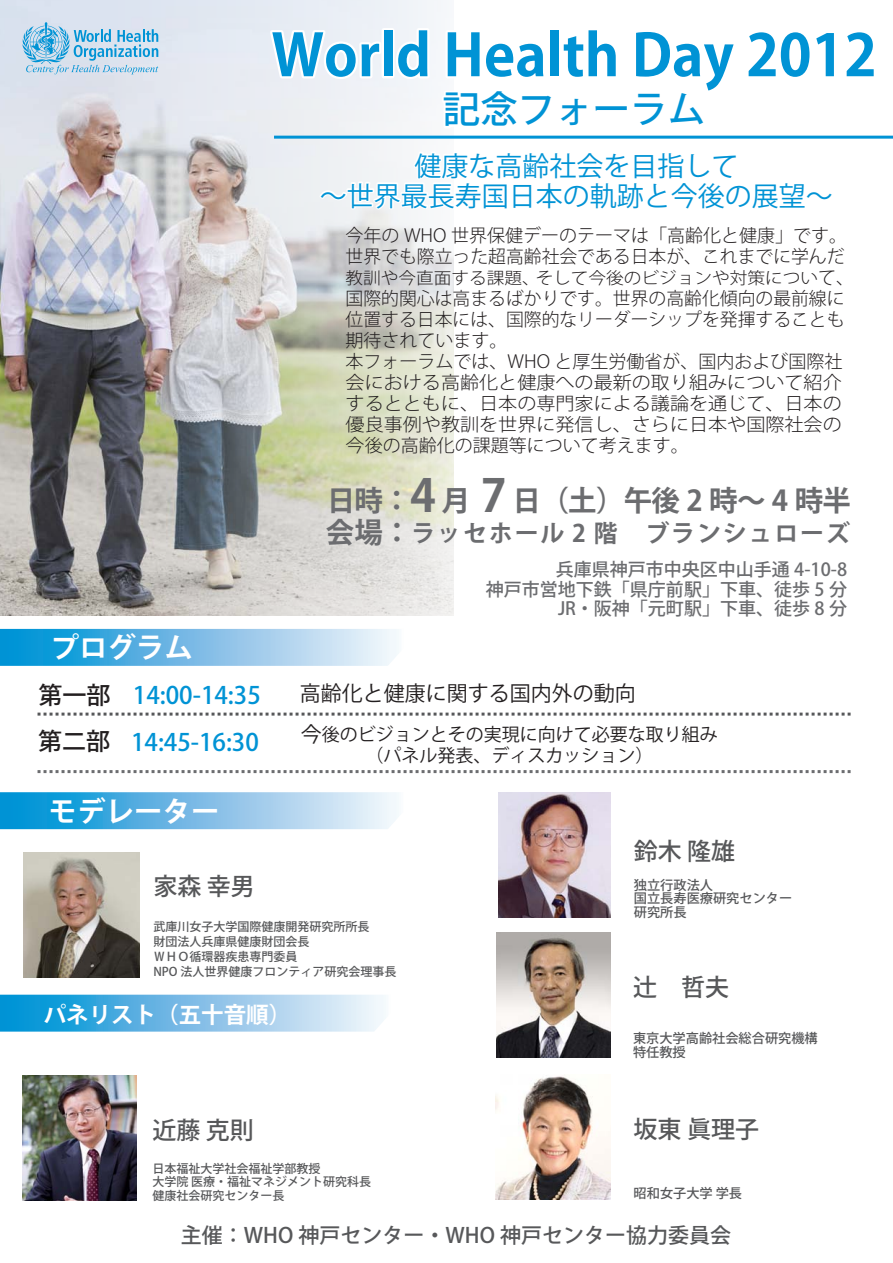
<style>
.page{position:relative;width:893px;height:1263px;background:#fff}
.page>*{position:absolute;margin:0;border:0;box-sizing:border-box;transform-origin:0 0}
.t1{font:700 57.15px "Koz Go Pro";color:#0093d5}
.t2{font:500 37.5px "Koz Go Pro";color:#0093d5}
.t3{font:700 28.5px "Koz Go Pro";color:#6c6d70}
.t4{font:700 28.5px "Koz Go Pro";color:#fff}
.t5{font:27px/30px "Koz Go Pro";color:#0093d5;text-align:center}
.t6{font:500 24px "Koz Go Pro";color:#57585a}
.t7{font:500 24px "Koz Go Pro";color:#0093d5}
.t8{font:700 24px "Koz Go Pro";letter-spacing:.075em;color:#6c6d70}
.t9{font:500 24px "Koz Go Pro";color:#231f20}
.t10{font:700 22.5px "Koz Go Pro";color:#fff}
.t11{font:500 21px "Koz Go Pro";color:#57585a}
.t12{font:21px "Koz Go Pro";color:#231f20}
.t13{font:300 18px/21px "Koz Go Pro";color:#231f20}
.t14{font:500 18px/19.5px "Koz Go Pro";color:#6c6d70;text-align:right}
.t15{font:18px/21px "Koz Go Pro";color:#231f20;text-align:center}
.t16{font:300 16.5px "Koz Go Pro";color:#231f20;scale:1.07 1}
.t17{font:500 13.2px/13.5px "Koz Go Pro";color:#57585a}
.t18{font:500 12px/15px "Koz Go Pro";color:#57585a}
.s1{font-size:18px}
.s2{font-size:45px}
.s3{font-size:28.5px}
.s4{font-size:21px}
</style>
<div class="page">
<img style="left:0;top:0;width:454px;height:616px">
<svg style="left:22px;top:22px;width:136px;height:52px;background:#a5cee7"></svg>
<svg style="left:0;top:792px;width:399px;height:37px;background:#76bee6"></svg>
<img style="left:22px;top:1075px;width:115px;height:125px">
<svg style="left:0;top:995px;width:386px;height:36px;background:#78bfe6"></svg>
<img style="left:499px;top:793px;width:112px;height:125px">
<img style="left:497px;top:933px;width:114px;height:125px">
<img style="left:495px;top:1076px;width:116px;height:123px">
<img style="left:24px;top:852px;width:115px;height:125px">
<svg style="left:267px;top:26px;width:611px;height:186px"></svg>
<hr style="left:274px;top:136px;width:619px;height:3px;background:#0093d5">
<svg style="left:38px;top:713px;width:813px;height:3px"></svg>
<svg style="left:38px;top:770px;width:813px;height:3px"></svg>
<svg style="left:0;top:629px;width:399px;height:37px;background:#77bfe6"></svg>
<h1 class="t1" style="left:271px;top:18px;width:607px">World Health Day 2012</h1>
<h2 class="t2" style="left:443px;top:86px;width:264px">記念フォーラム</h2>
<h3 class="t5" style="left:320px;top:151px;width:514px">健康な高齢社会を目指して<br>～世界最長寿国日本の軌跡と今後の展望～</h3>
<p class="t13" style="left:346px;top:225px;width:503px">今年の WHO 世界保健デーのテーマは「高齢化と健康」です。世界でも際立った超高齢社会である日本が、これまでに学んだ</p>
<p class="t16" style="left:346px;top:267px;width:477px">教訓や今直面する課題、そして今後のビジョンや対策につい<span class="s1">て、</span></p>
<p class="t13" style="left:346px;top:288px;width:501px">国際的関心は高まるばかりです。世界の高齢化傾向の最前線に位置する日本には、国際的なリーダーシップを発揮することも期待されています。<br>本フォーラムでは、WHO と厚生労働省が、国内および国際社会における高齢化と健康への最新の取り組みについて紹介するとともに、日本の専門家による議論を通じて、日本の優良事例や教訓を世界に発信し、さらに日本や国際社会の今後の高齢化の課題等について考えます。</p>
<h3 class="t3" style="left:327px;top:482px;width:526px">日時：<span class="s2">4</span> 月 <span class="s2">7</span> 日（土）午後 2 時～ 4 時半</h3>
<h3 class="t8" style="left:326px;top:517px;width:526px"><span class="s3">会場：</span>ラッセホール 2 階　ブランシュローズ</h3>
<h3 class="t4" style="left:51px;top:629px;width:144px">プログラム</h3>
<p class="t14" style="left:486px;top:561px;width:363px">兵庫県神戸市中央区中山手通 4-10-8<br>神戸市営地下鉄「県庁前駅」下車、徒歩 5 分<br>JR・阪神「元町駅」下車、徒歩 8 分</p>
<h3 class="t9" style="left:38px;top:680px;width:73px">第一部</h3>
<p class="t12" style="left:300px;top:680px;width:338px">高齢化と健康に関する国内外の動向</p>
<p class="t15" style="left:301px;top:724px;width:418px"><span class="s4">今</span>後のビジョンとその実現に向けて必要な取り組み（パネル発表、ディスカッション）</p>
<h3 class="t7" style="left:133px;top:680px;width:129px">14:00-14:35</h3>
<h3 class="t9" style="left:38px;top:725px;width:73px">第二部</h3>
<h3 class="t7" style="left:131px;top:727px;width:129px">14:45-16:30</h3>
<h3 class="t4" style="left:49px;top:793px;width:172px">モデレーター</h3>
<h3 class="t6" style="left:153px;top:871px;width:103px">家森 幸男</h3>
<p class="t18" style="left:153px;top:920px;width:245px">武庫川女子大学国際健康開発研究所所長<br>財団法人兵庫県健康財団会長<br>ＷＨＯ循環器疾患専門委員<br>NPO 法人世界健康フロンティア研究会理事長</p>
<p class="t10" style="left:44px;top:1000px;width:249px">パネリスト（五十音順）</p>
<h3 class="t6" style="left:152px;top:1115px;width:127px">近藤 克則　</h3>
<p class="t18" style="left:152px;top:1162px;width:220px;line-height:13.5px">日本福祉大学社会福祉学部教授<br>大学院 医療・福祉マネジメント研究科長健康社会研究センター長</p>
<h3 class="t6" style="left:634px;top:836px;width:127px">鈴木 隆雄　</h3>
<p class="t17" style="left:634px;top:879px;width:160px">独立行政法人<br>国立長寿医療研究センター研究所長</p>
<h3 class="t6" style="left:633px;top:972px;width:97px">辻　哲夫</h3>
<p class="t17" style="left:633px;top:1032px;width:186px">東京大学高齢社会総合研究機構特任教授</p>
<h3 class="t6" style="left:634px;top:1114px;width:127px">坂東 眞理子</h3>
<p class="t17" style="left:634px;top:1187px;width:110px">昭和女子大学 学長</p>
<p class="t11" style="left:181px;top:1222px;width:552px">主催：WHO 神戸センター・WHO 神戸センター協力委員会</p>
</div>
